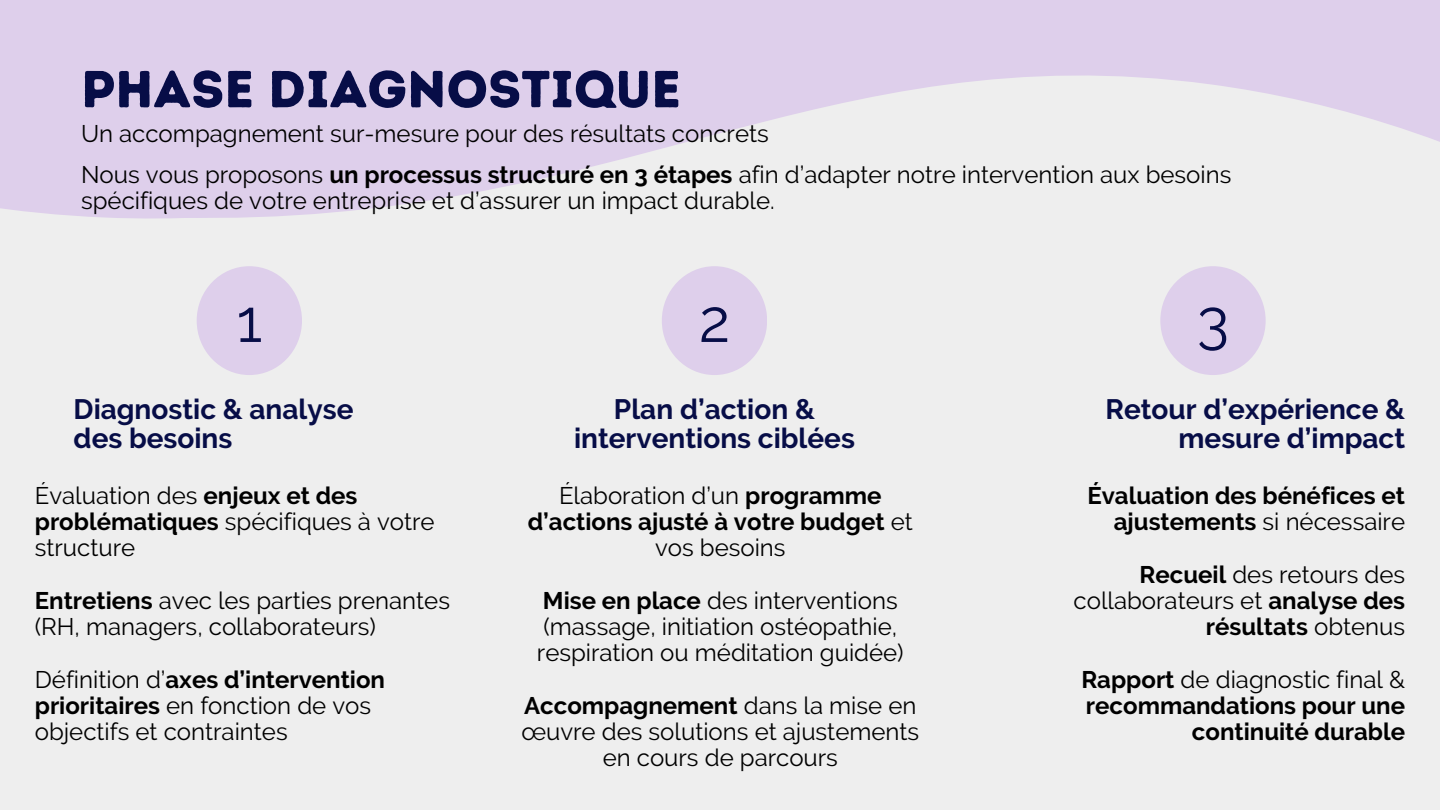
<style>
.page{position:relative;width:1440px;height:810px;background:#eee}
.page>*{position:absolute;margin:0;border:0;box-sizing:border-box;transform-origin:0 0}
.t1{font:60px "Raleway";color:#070d47}
.t2{font:52px "Intro Rust Base";color:#070d47}
.t3{font:700 28px/28.5px "Raleway";color:#070d47}
.t4{font:24px/26.2px "Raleway";color:#000}
.t5{font:700 24px/26.2px "Raleway";color:#000;text-align:right}
.s1{font-weight:700}
.s2{font-weight:400}
</style>
<div class="page">
<svg style="left:0;top:24px;width:1440px;height:195px;fill:#decfeb"></svg>
<div style="left:0;top:0;width:1440px;height:24px;background:#decfeb"></div>
<div style="left:197px;top:266px;width:105px;height:109px;background:#decfeb;border-radius:50%"></div>
<div style="left:662px;top:266px;width:105px;height:109px;background:#decfeb;border-radius:50%"></div>
<div style="left:1160px;top:266px;width:106px;height:109px;background:#decfeb;border-radius:50%"></div>
<p class="t2" style="left:81px;top:58px;width:601px">PHASE DIAGNOSTIQUE</p>
<p class="t4" style="left:81px;top:121px;width:689px">Un accompagnement sur-mesure pour des résultats concrets</p>
<p class="t4" style="left:81px;top:162px;width:1152px">Nous vous proposons <span class="s1">un processus structuré en 3 étapes</span> afin d’adapter notre intervention aux besoins spécifiques de votre entreprise et d’assurer un impact durable.</p>
<p class="t1" style="left:236px;top:286px;width:27px">1</p>
<h1 class="t3" style="left:74px;top:395px;width:281px">Diagnostic &amp; analyse des besoins</h1>
<h2 class="t4" style="left:35px;top:482px;width:401px">Évaluation des <span class="s1">enjeux et des problématiques</span> spécifiques à votre structure</h2>
<p class="t4" style="left:35px;top:587px;width:417px"><span class="s1">Entretiens</span> avec les parties prenantes (RH, managers, collaborateurs)</p>
<p class="t4" style="left:35px;top:666px;width:352px">Définition d’<span class="s1">axes d’intervention prioritaires</span> en fonction de vos objectifs et contraintes</p>
<p class="t1" style="left:699px;top:286px;width:33px">2</p>
<p class="t3" style="left:574px;top:395px;width:282px;text-align:center">Plan d’action &amp; interventions ciblées</p>
<h2 class="t5" style="left:528px;top:482px;width:386px;text-align:center"><span class="s2">Élaboration d’un</span> programme d’actions ajusté à votre budget <span class="s2">et vos besoins</span></h2>
<p class="t4" style="left:537px;top:587px;width:368px"><span class="s1">Mise en place</span> des interventions (massage, initiation ostéopathie, respiration ou méditation guidée)</p>
<p class="t4" style="left:521px;top:692px;width:399px;text-align:center"><span class="s1">Accompagnement</span> dans la mise en œuvre des solutions et ajustements en cours de parcours</p>
<h2 class="t1" style="left:1197px;top:286px;width:34px">3</h2>
<p class="t3" style="left:1105px;top:395px;width:301px;text-align:right">Retour d’expérience &amp; mesure d’impact</p>
<p class="t5" style="left:1087px;top:482px;width:319px">Évaluation des bénéfices et ajustements <span class="s2">si nécessaire</span></p>
<p class="t4" style="left:1074px;top:561px;width:333px;text-align:right"><span class="s1">Recueil</span> des retours des collaborateurs et <span class="s1">analyse des résultats</span> obtenus</p>
<p class="t5" style="left:1081px;top:666px;width:325px">Rapport <span class="s2">de diagnostic final &amp; </span>recommandations pour une continuité durable</p>
</div>
